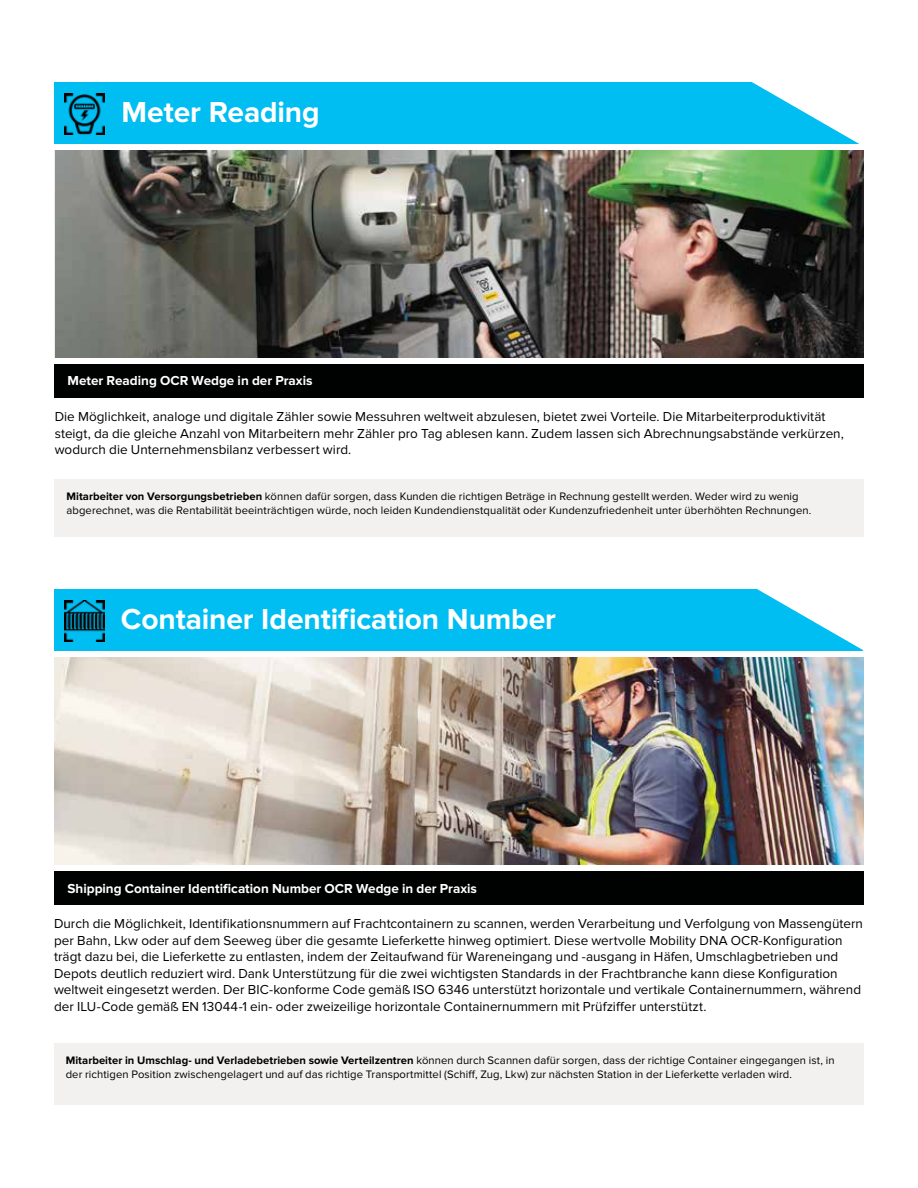
<style>
.page{position:relative;width:918px;height:1188px;background:#fff}
.page>*{position:absolute;margin:0;border:0;box-sizing:border-box;transform-origin:0 0}
.t1{font:700 30px "Proxima Nova";letter-spacing:-.005em;color:#fff}
.t2{font:13.5px/16.5px "Proxima Nova";color:#000}
.t3{font:700 13.5px "Proxima Nova";color:#fff}
.t4{font:11.25px/13.5px "Proxima Nova";letter-spacing:.01em;color:#000}
.s1{font-weight:700}
</style>
<div class="page">
<div style="left:55px;top:82px;width:809px;height:61px;background:#00bdf2"></div>
<img style="left:55px;top:150px;width:809px;height:207px">
<div style="left:55px;top:480px;width:809px;height:57px;background:#f2f1f0"></div>
<div style="left:54px;top:364px;width:810px;height:33px;background:#000101"></div>
<img style="left:65px;top:93px;width:40px;height:41px">
<svg style="left:750px;top:82px;width:114px;height:73px"></svg>
<div style="left:54px;top:589px;width:808px;height:61px;background:#00bdf2"></div>
<img style="left:54px;top:657px;width:809px;height:207px">
<div style="left:54px;top:871px;width:810px;height:33px;background:#000101"></div>
<img style="left:65px;top:600px;width:40px;height:41px">
<div style="left:54px;top:1044px;width:810px;height:61px;background:#f2f1f0"></div>
<svg style="left:750px;top:589px;width:114px;height:70px"></svg>
<h1 class="t1" style="left:122px;top:94px;width:200px">Meter Reading</h1>
<p class="t3" style="left:68px;top:372px;width:247px">Meter Reading OCR Wedge in der Praxis</p>
<p class="t2" style="left:55px;top:409px;width:791px">Die Möglichkeit, analoge und digitale Zähler sowie Messuhren weltweit abzulesen, bietet zwei Vorteile. Die Mitarbeiterproduktivität steigt, da die gleiche Anzahl von Mitarbeitern mehr Zähler pro Tag ablesen kann. Zudem lassen sich Abrechnungsabstände verkürzen, wodurch die Unternehmensbilanz verbessert wird.</p>
<p class="t4" style="left:66px;top:490px;width:746px"><span class="s1">Mitarbeiter von Versorgungsbetrieben</span> können dafür sorgen, dass Kunden die richtigen Beträge in Rechnung gestellt werden. Weder wird zu wenig abgerechnet, was die Rentabilität beeinträchtigen würde, noch leiden Kundendienstqualität oder Kundenzufriedenheit unter überhöhten Rechnungen.</p>
<h1 class="t1" style="left:121px;top:601px;width:437px">Container Identification Number</h1>
<p class="t3" style="left:68px;top:881px;width:411px">Shipping Container Identification Number OCR Wedge in der Praxis</p>
<p class="t2" style="left:54px;top:916px;width:810px">Durch die Möglichkeit, Identifikationsnummern auf Frachtcontainern zu scannen, werden Verarbeitung und Verfolgung von Massengütern per Bahn, Lkw oder auf dem Seeweg über die gesamte Lieferkette hinweg optimiert. Diese wertvolle Mobility DNA OCR-Konfiguration trägt dazu bei, die Lieferkette zu entlasten, indem der Zeitaufwand für Wareneingang und -ausgang in Häfen, Umschlagbetrieben und Depots deutlich reduziert wird. Dank Unterstützung für die zwei wichtigsten Standards in der Frachtbranche kann diese Konfiguration weltweit eingesetzt werden. Der BIC-konforme Code gemäß ISO 6346 unterstützt horizontale und vertikale Containernummern, während der ILU-Code gemäß EN 13044-1 ein- oder zweizeilige horizontale Containernummern mit Prüfziffer unterstützt.</p>
<p class="t4" style="left:66px;top:1054px;width:770px"><span class="s1">Mitarbeiter in Umschlag- und Verladebetrieben sowie Verteilzentren</span> können durch Scannen dafür sorgen, dass der richtige Container eingegangen ist, in der richtigen Position zwischengelagert und auf das richtige Transportmittel (Schiff, Zug, Lkw) zur nächsten Station in der Lieferkette verladen wird.</p>
</div>
